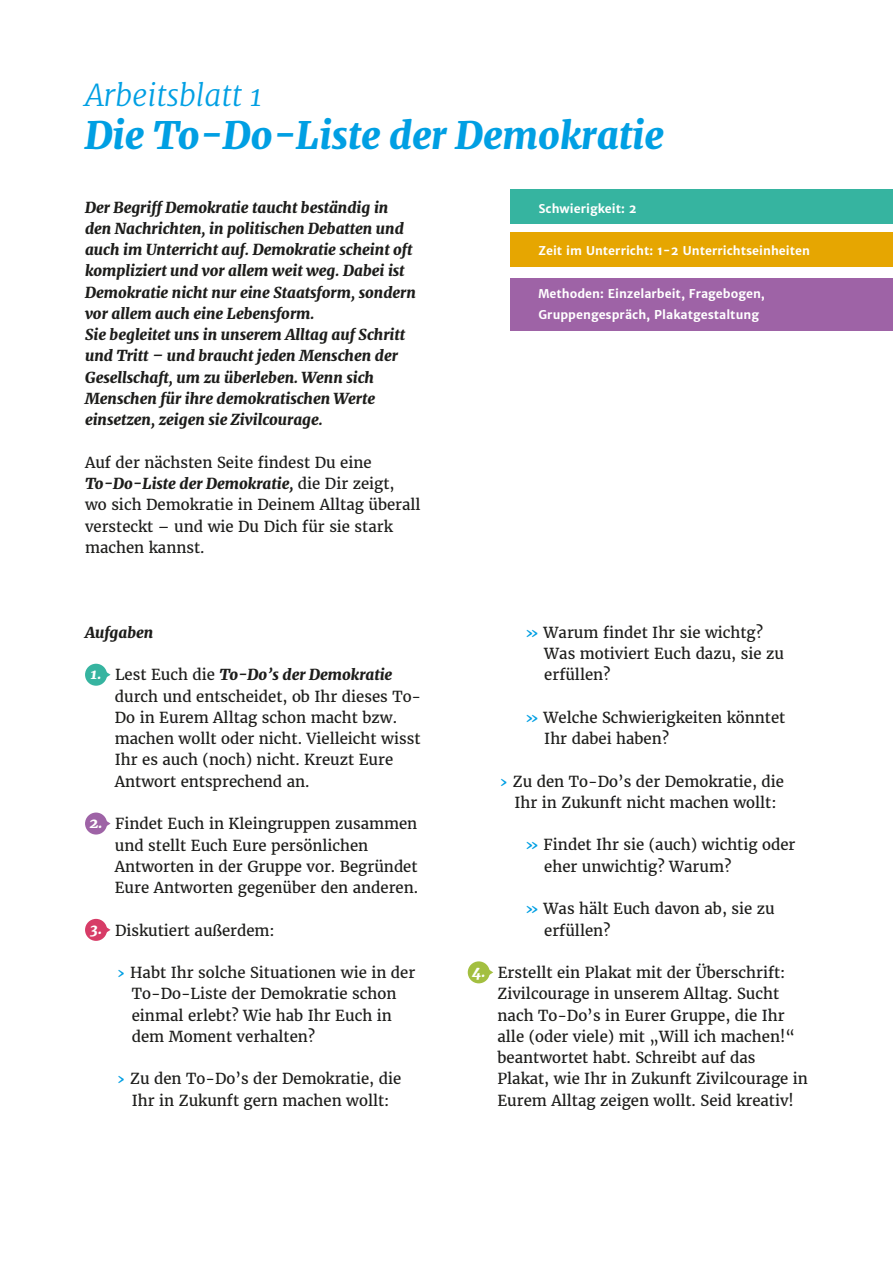
<style>
.page{position:relative;width:893px;height:1263px;background:#fff}
.page>*{position:absolute;margin:0;border:0;box-sizing:border-box;transform-origin:0 0}
.t1{font:italic 800 37.5px "Merriweather";color:#009fe3}
.t2{font:italic 300 30px "Merriweather";color:#009fe3}
.t3{font:15px/21.3px "Merriweather";color:#1d1d1b}
.t4{font:italic 800 15px/21.3px "Merriweather";color:#1d1d1b}
.t5{font:700 12px/21.3px "Merriweather Sans";color:#fff}
.s1{font-weight:800;font-style:italic}
.s2{font-weight:800;font-style:italic;color:#fff}
.s3{color:#009fe3}
</style>
<div class="page">
<div style="left:510px;top:189px;width:383px;height:34px;background:#36b4a0"></div>
<div style="left:510px;top:233px;width:383px;height:34px;background:#e6a601"></div>
<div style="left:510px;top:278px;width:383px;height:53px;background:#9e63a6"></div>
<div style="left:85px;top:664px;width:22px;height:22px;background:#36b4a0;border-radius:50%"></div>
<svg style="left:106px;top:672px;width:5px;height:6px"></svg>
<div style="left:85px;top:812px;width:22px;height:22px;background:#9e63a6;border-radius:50%"></div>
<svg style="left:107px;top:821px;width:4px;height:5px"></svg>
<div style="left:85px;top:919px;width:22px;height:22px;background:#d73c67;border-radius:50%"></div>
<svg style="left:106px;top:927px;width:5px;height:6px"></svg>
<div style="left:468px;top:961px;width:22px;height:22px;background:#a3bf40;border-radius:50%"></div>
<svg style="left:489px;top:969px;width:4px;height:6px"></svg>
<h2 class="t2" style="left:85px;top:77px;width:180px">Arbeitsblatt 1</h2>
<h1 class="t1" style="left:85px;top:112px;width:580px">Die To-Do-Liste der Demokratie</h1>
<p class="t4" style="left:85px;top:197px;width:332px">Der Begriff Demokratie taucht beständig in den Nachrichten, in politischen Debatten und auch im Unterricht auf. Demokratie scheint oft kompliziert und vor allem weit weg. Dabei ist Demokratie nicht nur eine Staatsform, sondern vor allem auch eine Lebensform.<br>Sie begleitet uns in unserem Alltag auf Schritt und Tritt – und braucht jeden Menschen der Gesellschaft, um zu überleben. Wenn sich Menschen für ihre demokratischen Werte einsetzen, zeigen sie Zivilcourage.</p>
<p class="t3" style="left:85px;top:452px;width:337px">Auf der nächsten Seite findest Du eine <span class="s1">To-Do-Liste der Demokratie,</span> die Dir zeigt,<br>wo sich Demokratie in Deinem Alltag überall versteckt – und wie Du Dich für sie stark machen kannst.</p>
<p class="t4" style="left:85px;top:622px;width:70px">Aufgaben</p>
<p class="t3" style="left:115px;top:664px;width:308px;text-indent:-24px"><span class="s2">1.</span> Lest Euch die <span class="s1">To-Do’s der Demokratie </span>durch und entscheidet, ob Ihr dieses To-Do in Eurem Alltag schon macht bzw. machen wollt oder nicht. Vielleicht wisst Ihr es auch (noch) nicht. Kreuzt Eure Antwort entsprechend an.</p>
<p class="t3" style="left:115px;top:813px;width:305px;text-indent:-25px"><span class="s2">2.</span> Findet Euch in Kleingruppen zusammen und stellt Euch Eure persönlichen Antworten in der Gruppe vor. Begründet Eure Antworten gegenüber den anderen.</p>
<p class="t3" style="left:90px;top:919px;width:186px"><span class="s2">3.</span> Diskutiert außerdem:</p>
<p class="t3" style="left:132px;top:962px;width:285px;text-indent:-15px"><span class="s3">›</span> Habt Ihr solche Situationen wie in der<br>To-Do-Liste der Demokratie schon einmal erlebt? Wie hab Ihr Euch in dem Moment verhalten?</p>
<p class="t3" style="left:117px;top:1068px;width:286px;text-align:center"><span class="s3">›</span> Zu den To-Do’s der Demokratie, die<br>Ihr in Zukunft gern machen wollt:</p>
<p class="t5" style="left:538px;top:198px;width:100px">Schwierigkeit: 2</p>
<p class="t5" style="left:538px;top:240px;width:273px">Zeit im Unterricht: 1-2 Unterrichtseinheiten</p>
<p class="t5" style="left:538px;top:283px;width:228px">Methoden: Einzelarbeit, Fragebogen,<br>Gruppengespräch, Plakatgestaltung</p>
<p class="t3" style="left:544px;top:622px;width:241px;text-indent:-19px"><span class="s3">»</span> Warum findet Ihr sie wichtg?<br>Was motiviert Euch dazu, sie zu erfüllen?</p>
<p class="t3" style="left:544px;top:707px;width:242px;text-indent:-19px"><span class="s3">»</span> Welche Schwierigkeiten könntet<br>Ihr dabei haben?</p>
<p class="t3" style="left:500px;top:771px;width:286px;text-align:center"><span class="s3">›</span> Zu den To-Do’s der Demokratie, die<br>Ihr in Zukunft nicht machen wollt:</p>
<p class="t3" style="left:544px;top:834px;width:253px;text-indent:-19px"><span class="s3">»</span> Findet Ihr sie (auch) wichtig oder eher unwichtig? Warum?</p>
<p class="t3" style="left:544px;top:898px;width:232px;text-indent:-19px"><span class="s3">»</span> Was hält Euch davon ab, sie zu erfüllen?</p>
<p class="t3" style="left:497px;top:962px;width:312px;text-indent:-25px"><span class="s2">4.</span> Erstellt ein Plakat mit der Überschrift:<br>Zivilcourage in unserem Alltag. Sucht nach To-Do’s in Eurer Gruppe, die Ihr alle (oder viele) mit „Will ich machen!“ beantwortet habt. Schreibt auf das Plakat, wie Ihr in Zukunft Zivilcourage in Eurem Alltag zeigen wollt. Seid kreativ!</p>
</div>
